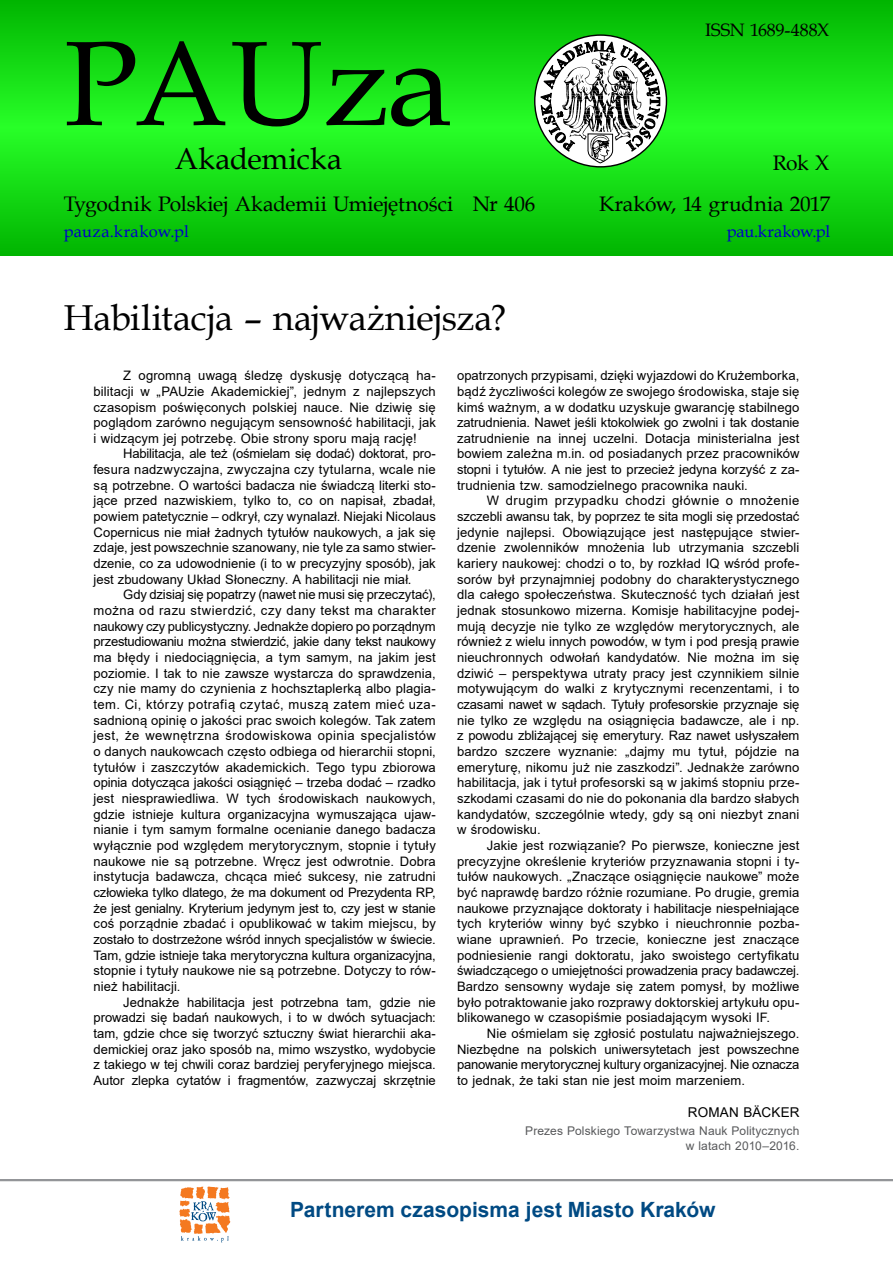
<style>
.page{position:relative;width:893px;height:1263px;background:#fff}
.page>*{position:absolute;margin:0;border:0;box-sizing:border-box;transform-origin:0 0}
.t1{font:120px "Book Antiqua";letter-spacing:-.01em;color:#000}
.t2{font:36px "Book Antiqua";letter-spacing:-.005em;color:#000}
.t3{font:30px "Book Antiqua";color:#000}
.t4{font:21px/41.4px "Book Antiqua";letter-spacing:-.005em;color:#000;text-align:right}
.t5{font:700 21px "Arial";color:#004a83}
.t6{font:18px "Book Antiqua";letter-spacing:-.005em;color:#000}
.t7{font:16.5px "Book Antiqua";letter-spacing:.005em;color:#0000c8}
.t8{font:13.5px "Arial";letter-spacing:.015em;color:#000}
.t9{font:13.05px/15.6px "Arial";letter-spacing:.005em;color:#000;text-align:justify}
.t10{font:12px/14.4px "Arial";letter-spacing:.01em;color:#58595b;text-align:right}
</style>
<div class="page">
<svg style="left:0;top:0;width:893px;height:255px;background:#13d813"></svg>
<svg style="left:535px;top:35px;width:131px;height:132px"></svg>
<svg style="left:540px;top:32px;width:120px;height:131px"></svg>
<hr style="left:0;top:1179px;width:893px;height:2px;background:#939598">
<svg style="left:179px;top:1186px;width:51px;height:56px"></svg>
<h1 class="t1" style="left:64px;top:1px;width:390px">PAUza</h1>
<h3 class="t3" style="left:175px;top:138px;width:169px">Akademicka</h3>
<h3 class="t4" style="left:64px;top:183px;width:473px">Tygodnik Polskiej Akademii Umiejętności Nr 406</h3>
<h3 class="t6" style="left:705px;top:18px;width:126px">ISSN 1689-488X</h3>
<h3 class="t4" style="left:599px;top:141px;width:233px">Rok X<br>Kraków, 14 grudnia 2017</h3>
<p class="t7" style="left:64px;top:220px;width:127px">pauza.krakow.pl</p>
<p class="t7" style="left:727px;top:219px;width:105px">pau.krakow.pl</p>
<h2 class="t2" style="left:64px;top:293px;width:444px">Habilitacja – najważniejsza?</h2>
<p class="t9" style="left:94px;top:368px;width:344px;text-indent:30px">Z ogromną uwagą śledzę dyskusję dotyczącą ha&shy;bilitacji w „PAUzie Akademickiej”, jednym z najlepszych czasopism poświęconych polskiej nauce. Nie dziwię się poglądom zarówno negującym sensowność habilitacji, jak i widzącym jej potrzebę. Obie strony sporu mają rację!</p>
<p class="t9" style="left:94px;top:446px;width:344px;text-indent:30px">Habilitacja, ale też (ośmielam się dodać) doktorat, pro&shy;fesura nadzwyczajna, zwyczajna czy tytularna, wcale nie są potrzebne. O wartości badacza nie świadczą literki sto&shy;jące przed nazwiskiem, tylko to, co on napisał, zbadał, powiem patetycznie – odkrył, czy wynalazł. Niejaki Nicolaus Copernicus nie miał żadnych tytułów naukowych, a jak się zdaje, jest powszechnie szanowany, nie tyle za samo stwier&shy;dzenie, co za udowodnienie (i to w precyzyjny sposób), jak jest zbudowany Układ Słoneczny. A habilitacji nie miał.</p>
<p class="t9" style="left:94px;top:587px;width:344px;text-indent:30px">Gdy dzisiaj się popatrzy (nawet nie musi się przeczytać), można od razu stwierdzić, czy dany tekst ma charakter naukowy czy publicystyczny. Jednakże dopiero po porządnym przestudiowaniu można stwierdzić, jakie dany tekst naukowy ma błędy i niedociągnięcia, a tym samym, na jakim jest poziomie. I tak to nie zawsze wystarcza do sprawdzenia, czy nie mamy do czynienia z hochsztaplerką albo plagia&shy;tem. Ci, którzy potrafią czytać, muszą zatem mieć uza&shy;sadnioną opinię o jakości prac swoich kolegów. Tak zatem jest, że wewnętrzna środowiskowa opinia specjalistów o danych naukowcach często odbiega od hierarchii stopni, tytułów i zaszczytów akademickich. Tego typu zbiorowa opinia dotycząca jakości osiągnięć – trzeba dodać – rzadko jest niesprawiedliwa. W tych środowiskach naukowych, gdzie istnieje kultura organizacyjna wymuszająca ujaw&shy;nianie i tym samym formalne ocenianie danego badacza wyłącznie pod względem merytorycznym, stopnie i tytuły naukowe nie są potrzebne. Wręcz jest odwrotnie. Dobra instytucja badawcza, chcąca mieć sukcesy, nie zatrudni człowieka tylko dlatego, że ma dokument od Prezydenta RP, że jest genialny. Kryterium jedynym jest to, czy jest w stanie coś porządnie zbadać i opublikować w takim miejscu, by zostało to dostrzeżone wśród innych specjalistów w świecie.<br>Tam, gdzie istnieje taka merytoryczna kultura organizacyjna, stopnie i tytuły naukowe nie są potrzebne. Dotyczy to rów&shy;nież habilitacji.</p>
<p class="t9" style="left:94px;top:994px;width:344px;text-indent:30px">Jednakże habilitacja jest potrzebna tam, gdzie nie prowadzi się badań naukowych, i to w dwóch sytuacjach: tam, gdzie chce się tworzyć sztuczny świat hierarchii aka&shy;demickiej oraz jako sposób na, mimo wszystko, wydobycie z takiego w tej chwili coraz bardziej peryferyjnego miejsca.<br>Autor zlepka cytatów i fragmentów, zazwyczaj skrzętnie</p>
<p class="t9" style="left:457px;top:368px;width:344px">opatrzonych przypisami, dzięki wyjazdowi do Krużemborka, bądź życzliwości kolegów ze swojego środowiska, staje się kimś ważnym, a w dodatku uzyskuje gwarancję stabilnego zatrudnienia. Nawet jeśli ktokolwiek go zwolni i tak dostanie zatrudnienie na innej uczelni. Dotacja ministerialna jest bowiem zależna m.in. od posiadanych przez pracowników stopni i tytułów. A nie jest to przecież jedyna korzyść z za&shy;trudnienia tzw. samodzielnego pracownika nauki.</p>
<p class="t9" style="left:457px;top:493px;width:344px;text-indent:30px">W drugim przypadku chodzi głównie o mnożenie szczebli awansu tak, by poprzez te sita mogli się przedostać jedynie najlepsi. Obowiązujące jest następujące stwier&shy;dzenie zwolenników mnożenia lub utrzymania szczebli kariery naukowej: chodzi o to, by rozkład IQ wśród profe&shy;sorów był przynajmniej podobny do charakterystycznego dla całego społeczeństwa. Skuteczność tych działań jest jednak stosunkowo mizerna. Komisje habilitacyjne podej&shy;mują decyzje nie tylko ze względów merytorycznych, ale również z wielu innych powodów, w tym i pod presją prawie nieuchronnych odwołań kandydatów. Nie można im się dziwić – perspektywa utraty pracy jest czynnikiem silnie motywującym do walki z krytycznymi recenzentami, i to czasami nawet w sądach. Tytuły profesorskie przyznaje się nie tylko ze względu na osiągnięcia badawcze, ale i np. z powodu zbliżającej się emerytury. Raz nawet usłyszałem bardzo szczere wyznanie: „dajmy mu tytuł, pójdzie na emeryturę, nikomu już nie zaszkodzi”. Jednakże zarówno habilitacja, jak i tytuł profesorski są w jakimś stopniu prze&shy;szkodami czasami do nie do pokonania dla bardzo słabych kandydatów, szczególnie wtedy, gdy są oni niezbyt znani w środowisku.</p>
<p class="t9" style="left:457px;top:837px;width:344px;text-indent:30px">Jakie jest rozwiązanie? Po pierwsze, konieczne jest precyzyjne określenie kryteriów przyznawania stopni i ty&shy;tułów naukowych. „Znaczące osiągnięcie naukowe” może być naprawdę bardzo różnie rozumiane. Po drugie, gremia naukowe przyznające doktoraty i habilitacje niespełniające tych kryteriów winny być szybko i nieuchronnie pozba&shy;wiane uprawnień. Po trzecie, konieczne jest znaczące podniesienie rangi doktoratu, jako swoistego certyfikatu świadczącego o umiejętności prowadzenia pracy badawczej.<br>Bardzo sensowny wydaje się zatem pomysł, by możliwe było potraktowanie jako rozprawy doktorskiej artykułu opu&shy;blikowanego w czasopiśmie posiadającym wysoki IF.</p>
<p class="t9" style="left:457px;top:1025px;width:344px;text-indent:30px">Nie ośmielam się zgłosić postulatu najważniejszego.<br>Niezbędne na polskich uniwersytetach jest powszechne panowanie merytorycznej kultury organizacyjnej. Nie oznacza to jednak, że taki stan nie jest moim marzeniem.</p>
<p class="t8" style="left:688px;top:1103px;width:113px">ROMAN BÄCKER</p>
<p class="t10" style="left:525px;top:1124px;width:276px">Prezes Polskiego Towarzystwa Nauk Politycznych w latach 2010–2016.</p>
<h3 class="t5" style="left:290px;top:1194px;width:427px">Partnerem czasopisma jest Miasto Kraków</h3>
</div>
